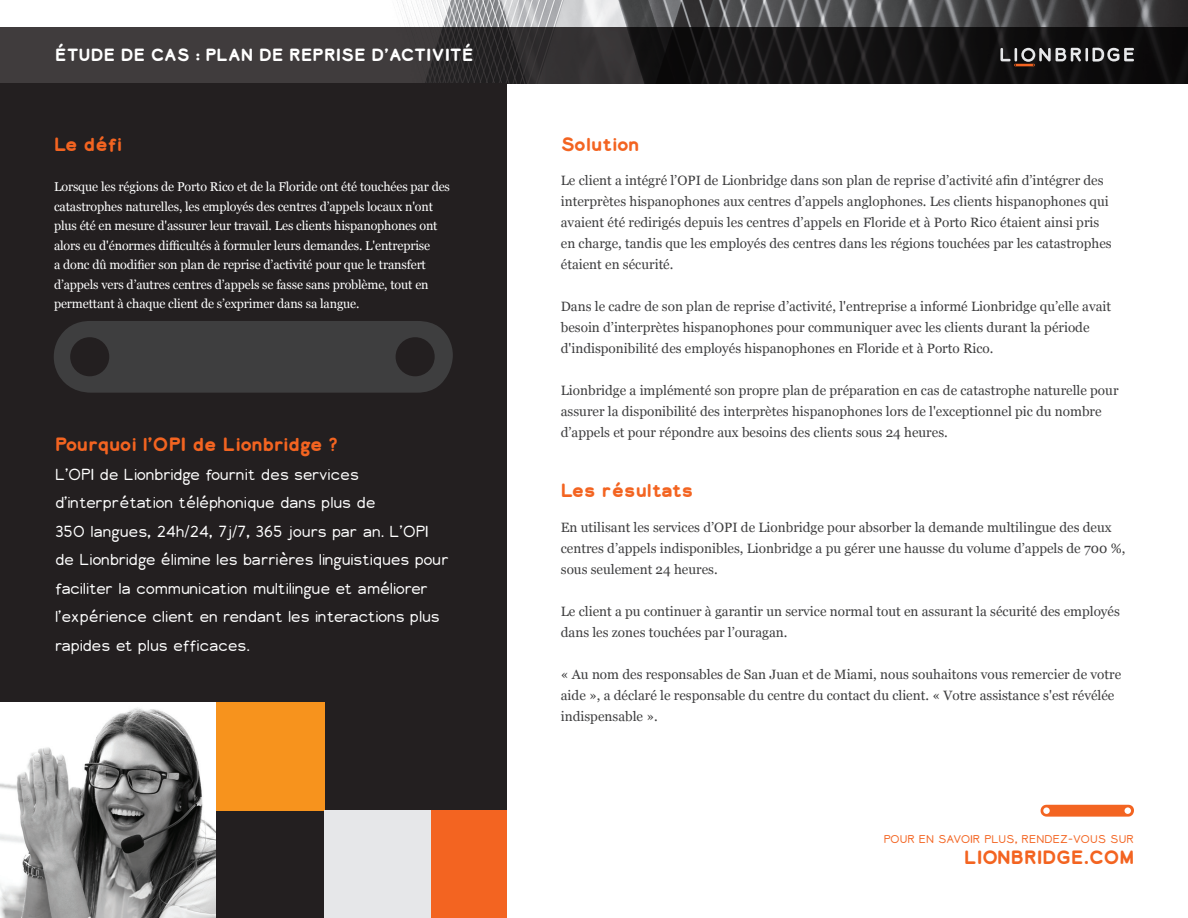
<style>
.page{position:relative;width:1188px;height:918px;background:#fff}
.page>*{position:absolute;margin:0;border:0;box-sizing:border-box;transform-origin:0 0}
.t1{font:700 18px "Lionbridge Sans";color:#f36421}
.t2{font:700 18px "Lionbridge Sans";letter-spacing:-.02em;color:#f36421}
.t3{font:700 16.5px "Lionbridge Sans";color:#fff}
.t4{font:300 15px/28.5px "Lionbridge Sans";letter-spacing:-.01em;color:#fff}
.t5{font:13.5px/21px "Georgia";color:#3e3e3f}
.t6{font:12.75px/19.5px "Georgia";letter-spacing:-.01em;color:#fff}
.t7{font:300 10.5px "Lionbridge Sans";color:#f36421;scale:1.04 1}
</style>
<div class="page">
<img style="left:397px;top:0;width:791px;height:27px">
<svg style="left:0;top:27px;width:1188px;height:56px;background:#292627"></svg>
<svg style="left:1000px;top:48px;width:134px;height:18px;background:#575454"></svg>
<div style="left:0;top:83px;width:507px;height:835px;background:#231f20"></div>
<svg style="left:1041px;top:805px;width:93px;height:12px"></svg>
<svg style="left:54px;top:321px;width:399px;height:72px;background:#3a3a3b"></svg>
<img style="left:0;top:702px;width:216px;height:216px">
<div style="left:216px;top:702px;width:108px;height:109px;background:#f7931d"></div>
<div style="left:324px;top:811px;width:108px;height:107px;background:#e6e7e9"></div>
<div style="left:432px;top:811px;width:75px;height:107px;background:#f36421"></div>
<p class="t3" style="left:55px;top:44px;width:420px">ÉTUDE DE CAS : PLAN DE REPRISE D’ACTIVITÉ</p>
<p class="t1" style="left:54px;top:131px;width:70px">Le défi</p>
<p class="t6" style="left:54px;top:176px;width:398px">Lorsque les régions de Porto Rico et de la Floride ont été touchées par des catastrophes naturelles, les employés des centres d’appels locaux n'ont plus été en mesure d'assurer leur travail. Les clients hispanophones ont alors eu d'énormes difficultés à formuler leurs demandes. L'entreprise<br>a donc dû modifier son plan de reprise d’activité pour que le transfert d’appels vers d’autres centres d’appels se fasse sans problème, tout en permettant à chaque client de s’exprimer dans sa langue.</p>
<p class="t2" style="left:55px;top:432px;width:284px">Pourquoi l’OPI de Lionbridge ?</p>
<p class="t4" style="left:55px;top:460px;width:395px">L’OPI de Lionbridge fournit des services d’interprétation téléphonique dans plus de<br>350 langues, 24h/24, 7j/7, 365 jours par an. L’OPI de Lionbridge élimine les barrières linguistiques pour faciliter la communication multilingue et améliorer l’expérience client en rendant les interactions plus rapides et plus efficaces.</p>
<p class="t1" style="left:561px;top:131px;width:80px">Solution</p>
<p class="t5" style="left:561px;top:169px;width:552px">Le client a intégré l’OPI de Lionbridge dans son plan de reprise d’activité afin d’intégrer des interprètes hispanophones aux centres d’appels anglophones. Les clients hispanophones qui avaient été redirigés depuis les centres d’appels en Floride et à Porto Rico étaient ainsi pris en charge, tandis que les employés des centres dans les régions touchées par les catastrophes étaient en sécurité.</p>
<p class="t5" style="left:561px;top:295px;width:552px">Dans le cadre de son plan de reprise d’activité, l'entreprise a informé Lionbridge qu’elle avait besoin d’interprètes hispanophones pour communiquer avec les clients durant la période d'indisponibilité des employés hispanophones en Floride et à Porto Rico.</p>
<p class="t5" style="left:561px;top:379px;width:559px">Lionbridge a implémenté son propre plan de préparation en cas de catastrophe naturelle pour assurer la disponibilité des interprètes hispanophones lors de l'exceptionnel pic du nombre d’appels et pour répondre aux besoins des clients sous 24 heures.</p>
<p class="t1" style="left:561px;top:478px;width:134px">Les résultats</p>
<p class="t5" style="left:561px;top:516px;width:566px">En utilisant les services d’OPI de Lionbridge pour absorber la demande multilingue des deux centres d’appels indisponibles, Lionbridge a pu gérer une hausse du volume d’appels de 700 %, sous seulement 24 heures.</p>
<p class="t5" style="left:561px;top:600px;width:561px">Le client a pu continuer à garantir un service normal tout en assurant la sécurité des employés dans les zones touchées par l’ouragan.</p>
<p class="t5" style="left:561px;top:663px;width:562px">« Au nom des responsables de San Juan et de Miami, nous souhaitons vous remercier de votre aide », a déclaré le responsable du centre du contact du client. « Votre assistance s'est révélée indispensable ».</p>
<p class="t7" style="left:884px;top:831px;width:242px">POUR EN SAVOIR PLUS, RENDEZ-VOUS SUR</p>
<p class="t1" style="left:964px;top:845px;width:171px">LIONBRIDGE.COM</p>
</div>
